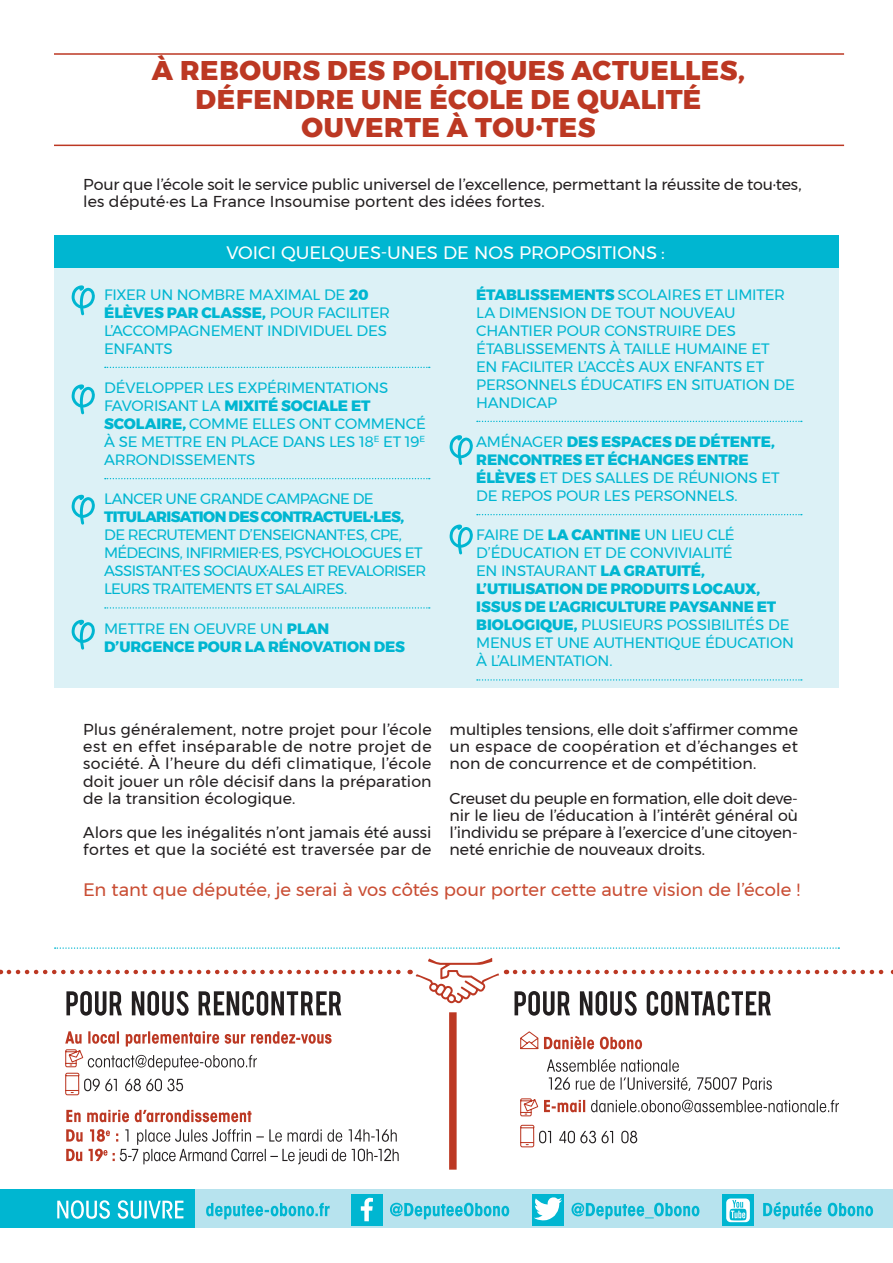
<style>
.page{position:relative;width:893px;height:1263px;background:#fff}
.page>*{position:absolute;margin:0;border:0;box-sizing:border-box;transform-origin:0 0}
.t1{font:800 27px/28.5px "Montserrat";letter-spacing:.02em;color:#bc3823;text-align:center}
.t2{font:18px "Montserrat";color:#c94d33}
.t3{font:18px "Montserrat";color:#fff}
.t4{font:15.75px/17.2px "Montserrat";color:#231f20;text-align:justify}
.t5{font:15px/18px "Montserrat";letter-spacing:-.02em;color:#00b6d1}
.t6{font:15px/18px "Montserrat";letter-spacing:-.05em;color:#00b6d1}
.t7{font:800 15px/18px "Montserrat";color:#00b6d1}
.t8{font:800 15px "Montserrat";letter-spacing:-.03em;color:#00b6d1}
.t9{font:15px "Montserrat";letter-spacing:-.045em;color:#00b6d1}
.s1{font-weight:800}
.s2{font-weight:400}
</style>
<div class="page">
<div style="left:54px;top:235px;width:785px;height:32px;background:#00b6d1"></div>
<div style="left:54px;top:268px;width:785px;height:420px;background:#dcf1f6"></div>
<svg style="left:72px;top:285px;width:23px;height:30px"></svg>
<svg style="left:72px;top:384px;width:23px;height:30px"></svg>
<svg style="left:72px;top:495px;width:23px;height:30px"></svg>
<svg style="left:450px;top:435px;width:23px;height:30px"></svg>
<svg style="left:450px;top:524px;width:23px;height:30px"></svg>
<svg style="left:72px;top:620px;width:23px;height:30px"></svg>
<svg style="left:55px;top:947px;width:784px;height:2px"></svg>
<svg style="left:515px;top:970px;width:378px;height:4px"></svg>
<svg style="left:514px;top:991px;width:257px;height:25px"></svg>
<div style="left:449px;top:1012px;width:8px;height:157px;background:#bc3823"></div>
<svg style="left:9px;top:958px;width:490px;height:58px"></svg>
<svg style="left:66px;top:1129px;width:333px;height:35px"></svg>
<svg style="left:66px;top:1110px;width:185px;height:12px"></svg>
<svg style="left:65px;top:1031px;width:267px;height:65px"></svg>
<svg style="left:591px;top:1100px;width:248px;height:12px"></svg>
<svg style="left:547px;top:1059px;width:225px;height:32px"></svg>
<svg style="left:520px;top:1031px;width:122px;height:19px"></svg>
<svg style="left:520px;top:1098px;width:65px;height:19px"></svg>
<svg style="left:520px;top:1124px;width:117px;height:24px"></svg>
<div style="left:44px;top:1190px;width:849px;height:38px;background:#b7e3ee"></div>
<div style="left:0;top:1190px;width:194px;height:38px;background:#00b6d1"></div>
<svg style="left:57px;top:1200px;width:126px;height:19px"></svg>
<div style="left:722px;top:1194px;width:32px;height:31px;background:#00b6d1"></div>
<svg style="left:726px;top:1198px;width:24px;height:24px"></svg>
<svg style="left:763px;top:1202px;width:110px;height:17px"></svg>
<div style="left:532px;top:1194px;width:31px;height:31px;background:#00b6d1"></div>
<svg style="left:534px;top:1197px;width:28px;height:23px"></svg>
<svg style="left:571px;top:1203px;width:128px;height:16px"></svg>
<div style="left:351px;top:1194px;width:32px;height:31px;background:#00b6d1"></div>
<svg style="left:361px;top:1198px;width:12px;height:23px"></svg>
<svg style="left:390px;top:1203px;width:119px;height:16px"></svg>
<svg style="left:206px;top:1203px;width:124px;height:16px"></svg>
<hr style="left:54px;top:53px;width:790px;height:2px;background:#bc3823">
<hr style="left:54px;top:145px;width:790px;height:1px;background:#bc3823">
<svg style="left:105px;top:367px;width:325px;height:1px"></svg>
<svg style="left:105px;top:478px;width:325px;height:1px"></svg>
<svg style="left:105px;top:607px;width:325px;height:2px"></svg>
<svg style="left:477px;top:421px;width:325px;height:1px"></svg>
<svg style="left:477px;top:514px;width:325px;height:1px"></svg>
<svg style="left:477px;top:679px;width:325px;height:2px"></svg>
<h1 class="t1" style="left:152px;top:56px;width:595px">À REBOURS DES POLITIQUES ACTUELLES,<br>DÉFENDRE UNE ÉCOLE DE QUALITÉ<br>OUVERTE À TOU·TES</h1>
<p class="t4" style="left:83px;top:176px;width:720px">Pour que l’école soit le service public universel de l’excellence, permettant la réussite de tou·tes, les député·es La France Insoumise portent des idées fortes.</p>
<p class="t3" style="left:227px;top:239px;width:440px">VOICI QUELQUES-UNES DE NOS PROPOSITIONS :</p>
<p class="t5" style="left:104px;top:285px;width:287px">FIXER UN NOMBRE MAXIMAL DE <span class="s1">20<br>ÉLÈVES PAR CLASSE,</span> POUR FACILITER<br>L’ACCOMPAGNEMENT INDIVIDUEL DES<br>ENFANTS</p>
<p class="t5" style="left:104px;top:379px;width:323px">DÉVELOPPER LES EXPÉRIMENTATIONS<br>FAVORISANT LA <span class="s1">MIXITÉ SOCIALE ET<br>SCOLAIRE,</span> COMME ELLES ONT COMMENCÉ<br>À SE METTRE EN PLACE DANS LES 18<sup>E</sup> ET 19<sup>E<br></sup>ARRONDISSEMENTS</p>
<p class="t9" style="left:104px;top:488px;width:271px">LANCER UNE GRANDE CAMPAGNE DE</p>
<p class="t8" style="left:104px;top:505px;width:302px">TITULARISATION DES CONTRACTUEL·LES,</p>
<p class="t6" style="left:104px;top:526px;width:324px">DE RECRUTEMENT D’ENSEIGNANT·ES, CPE, MÉDECINS, INFIRMIER·ES, PSYCHOLOGUES ET ASSISTANT·ES SOCIAUX·ALES ET REVALORISER LEURS TRAITEMENTS ET SALAIRES.</p>
<p class="t7" style="left:104px;top:619px;width:302px"><span class="s2">METTRE EN OEUVRE UN</span> PLAN<br>D’URGENCE POUR LA RÉNOVATION DES</p>
<p class="t5" style="left:476px;top:285px;width:320px"><span class="s1">ÉTABLISSEMENTS</span> SCOLAIRES ET LIMITER<br>LA DIMENSION DE TOUT NOUVEAU<br>CHANTIER POUR CONSTRUIRE DES<br>ÉTABLISSEMENTS À TAILLE HUMAINE ET<br>EN FACILITER L’ACCÈS AUX ENFANTS ET<br>PERSONNELS ÉDUCATIFS EN SITUATION DE<br>HANDICAP</p>
<p class="t5" style="left:476px;top:433px;width:305px">AMÉNAGER <span class="s1">DES ESPACES DE DÉTENTE,<br>RENCONTRES ET ÉCHANGES ENTRE<br>ÉLÈVES</span> ET DES SALLES DE RÉUNIONS ET<br>DE REPOS POUR LES PERSONNELS.</p>
<p class="t5" style="left:476px;top:526px;width:319px">FAIRE DE <span class="s1">LA CANTINE</span> UN LIEU CLÉ<br>D’ÉDUCATION ET DE CONVIVIALITÉ<br>EN INSTAURANT <span class="s1">LA GRATUITÉ,<br>L’UTILISATION DE PRODUITS LOCAUX,<br>ISSUS DE L’AGRICULTURE PAYSANNE ET<br>BIOLOGIQUE,</span> PLUSIEURS POSSIBILITÉS DE<br>MENUS ET UNE AUTHENTIQUE ÉDUCATION<br>À L’ALIMENTATION.</p>
<p class="t4" style="left:83px;top:720px;width:350px">Plus généralement, notre projet pour l’école est en effet inséparable de notre projet de société. À l’heure du défi climatique, l’école doit jouer un rôle décisif dans la préparation de la transition écologique.</p>
<p class="t4" style="left:83px;top:824px;width:350px">Alors que les inégalités n’ont jamais été aussi fortes et que la société est traversée par de</p>
<p class="t4" style="left:450px;top:720px;width:350px">multiples tensions, elle doit s’affirmer comme un espace de coopération et d’échanges et non de concurrence et de compétition.</p>
<p class="t4" style="left:450px;top:789px;width:350px">Creuset du peuple en formation, elle doit deve&shy;nir le lieu de l’éducation à l’intérêt général où l’individu se prépare à l’exercice d’une citoyen&shy;neté enrichie de nouveaux droits.</p>
<p class="t2" style="left:83px;top:875px;width:718px">En tant que députée, je serai à vos côtés pour porter cette autre vision de l’école !</p>
</div>
